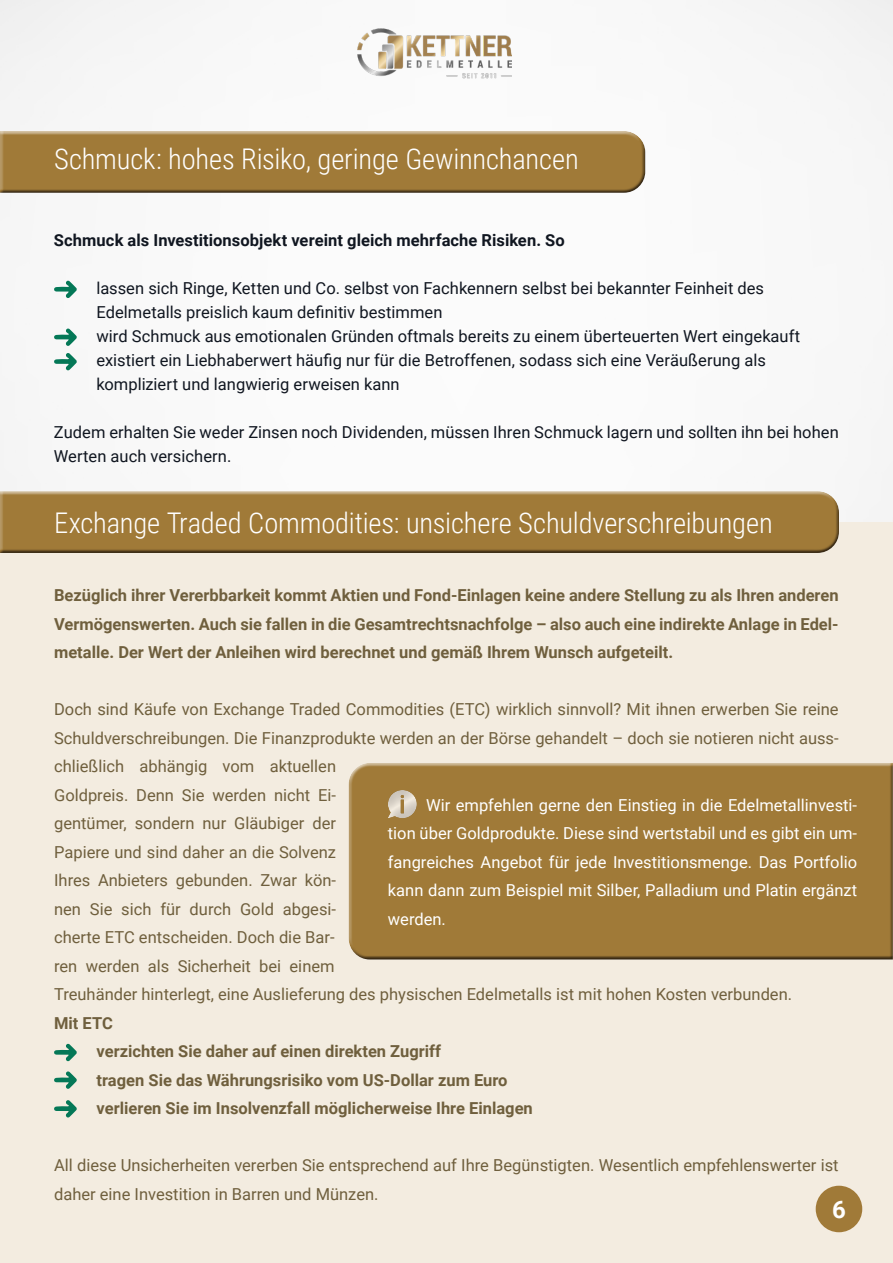
<style>
.page{position:relative;width:893px;height:1263px;background:#fff}
.page>*{position:absolute;margin:0;border:0;box-sizing:border-box;transform-origin:0 0}
.t1{font:300 28.5px "Roboto Condensed";letter-spacing:-.005em;color:#fff}
.t2{font:700 24px "Roboto";color:#fff}
.t3{font:16.5px/28.5px "Roboto";color:#6f5f3d}
.t4{font:16.5px/24px "Roboto";letter-spacing:.005em;color:#101620}
.t5{font:700 16.5px/28.5px "Roboto";color:#6f5f3d;text-align:justify}
.t6{font:16.5px/28.5px "Roboto";color:#fff;text-align:justify}
.t7{font:700 16.5px "Roboto";letter-spacing:.005em;color:#101620}
</style>
<div class="page">
<div style="left:0;top:522px;width:893px;height:741px;background:#f3ece0"></div>
<div style="left:0;top:129px;width:646px;height:64px;background:#fff;opacity:.75"></div>
<div style="left:0;top:138px;width:646px;height:56px;background:#231f20;opacity:.75"></div>
<div style="left:0;top:490px;width:840px;height:63px;background:#fff;opacity:.75"></div>
<div style="left:0;top:498px;width:840px;height:56px;background:#231f20;opacity:.75"></div>
<img style="left:358px;top:28px;width:154px;height:52px">
<div style="left:816px;top:1186px;width:46px;height:46px;background:#a07a38;border-radius:50%"></div>
<div style="left:349px;top:762px;width:544px;height:197px;background:#a07a38"></div>
<div style="left:386px;top:789px;width:32px;height:31px;background:#231f20;opacity:.24"></div>
<svg style="left:54px;top:280px;width:23px;height:18px"></svg>
<svg style="left:54px;top:1043px;width:23px;height:18px"></svg>
<svg style="left:54px;top:1071px;width:23px;height:18px"></svg>
<svg style="left:54px;top:1100px;width:23px;height:18px"></svg>
<svg style="left:54px;top:328px;width:23px;height:18px"></svg>
<svg style="left:54px;top:353px;width:23px;height:18px"></svg>
<p class="t1" style="left:54px;top:139px;width:526px">Schmuck: hohes Risiko, geringe Gewinnchancen</p>
<p class="t7" style="left:54px;top:229px;width:512px">Schmuck als Investitionsobjekt vereint gleich mehrfache Risiken. So</p>
<p class="t4" style="left:96px;top:276px;width:669px">lassen sich Ringe, Ketten und Co. selbst von Fachkennern selbst bei bekannter Feinheit des</p>
<p class="t4" style="left:96px;top:300px;width:348px">Edelmetalls preislich kaum definitiv bestimmen</p>
<p class="t4" style="left:96px;top:324px;width:705px">wird Schmuck aus emotionalen Gründen oftmals bereits zu einem überteuerten Wert eingekauft</p>
<p class="t4" style="left:96px;top:348px;width:671px">existiert ein Liebhaberwert häufig nur für die Betroffenen, sodass sich eine Veräußerung als</p>
<p class="t4" style="left:96px;top:372px;width:305px">kompliziert und langwierig erweisen kann</p>
<p class="t4" style="left:54px;top:420px;width:786px">Zudem erhalten Sie weder Zinsen noch Dividenden, müssen Ihren Schmuck lagern und sollten ihn bei hohen<br>Werten auch versichern.</p>
<p class="t1" style="left:54px;top:503px;width:720px">Exchange Traded Commodities: unsichere Schuldverschreibungen</p>
<p class="t5" style="left:54px;top:580px;width:786px">Bezüglich ihrer Vererbbarkeit kommt Aktien und Fond-Einlagen keine andere Stellung zu als Ihren anderen Vermögenswerten. Auch sie fallen in die Gesamtrechtsnachfolge – also auch eine indirekte Anlage in Edel&shy;metalle. Der Wert der Anleihen wird berechnet und gemäß Ihrem Wunsch aufgeteilt.</p>
<p class="t3" style="left:54px;top:694px;width:786px">Doch sind Käufe von Exchange Traded Commodities (ETC) wirklich sinnvoll? Mit ihnen erwerben Sie reine Schuldverschreibungen. Die Finanzprodukte werden an der Börse gehandelt – doch sie notieren nicht auss&shy;chließlich abhängig vom aktuellen<br>Goldpreis. Denn Sie werden nicht Ei-<br>gentümer, sondern nur Gläubiger der<br>Papiere und sind daher an die Solvenz<br>Ihres Anbieters gebunden. Zwar kön-<br>nen Sie sich für durch Gold abgesi-<br>cherte ETC entscheiden. Doch die Bar-<br>ren werden als Sicherheit bei einem<br>Treuhänder hinterlegt, eine Auslieferung des physischen Edelmetalls ist mit hohen Kosten verbunden.</p>
<p class="t5" style="left:54px;top:1008px;width:60px">Mit ETC</p>
<p class="t5" style="left:97px;top:1036px;width:346px">verzichten Sie daher auf einen direkten Zugriff</p>
<p class="t5" style="left:97px;top:1065px;width:412px">tragen Sie das Währungsrisiko vom US-Dollar zum Euro</p>
<p class="t5" style="left:97px;top:1093px;width:438px">verlieren Sie im Insolvenzfall möglicherweise Ihre Einlagen</p>
<p class="t6" style="left:388px;top:790px;width:471px;text-indent:38px">Wir empfehlen gerne den Einstieg in die Edelmetallinvesti&shy;tion über Goldprodukte. Diese sind wertstabil und es gibt ein um&shy;fangreiches Angebot für jede Investitionsmenge. Das Portfolio kann dann zum Beispiel mit Silber, Palladium und Platin ergänzt werden.</p>
<p class="t3" style="left:54px;top:1150px;width:786px">All diese Unsicherheiten vererben Sie entsprechend auf Ihre Begünstigten. Wesentlich empfehlenswerter ist daher eine Investition in Barren und Münzen.</p>
<p class="t2" style="left:832px;top:1193px;width:15px">6</p>
</div>
